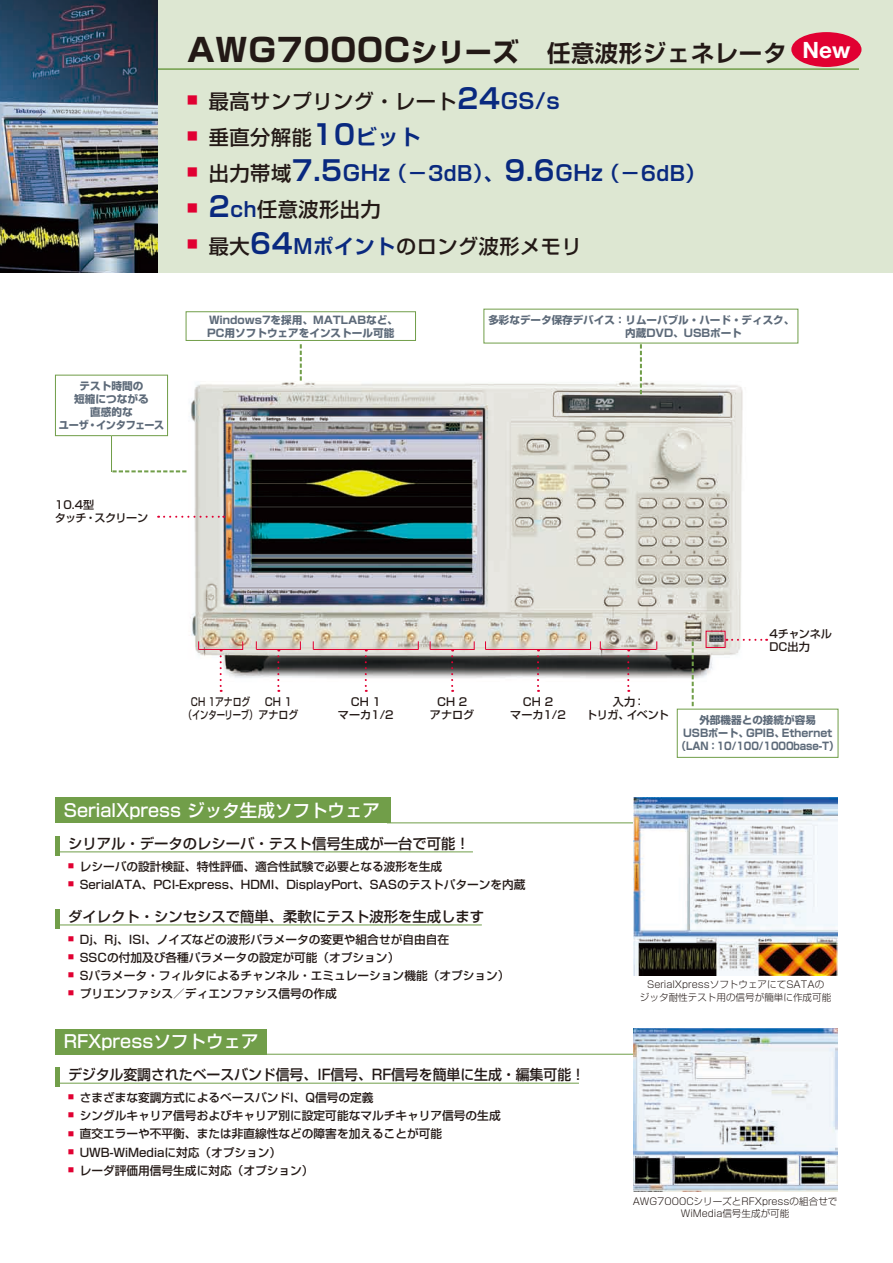
<style>
.page{position:relative;width:893px;height:1263px;background:#fff}
.page>*{position:absolute;margin:0;border:0;box-sizing:border-box;transform-origin:0 0}
.t1{font:700 23.4px "Shin Go Pro De";letter-spacing:.025em;color:#231916}
.t2{font:500 20.25px "Shin Go Pro";letter-spacing:.025em;color:#231916}
.t3{font:700 20.25px "Shin Go Pro De";letter-spacing:.025em;color:#09297f}
.t4{font:500 17.55px "Shin Go Pro";color:#fff}
.t5{font:500 14.4px "Shin Go Pro";color:#231916}
.t6{font:500 11.7px/18px "Shin Go Pro";color:#231916}
.t7{font:500 11.1px/13.2px "Shin Go Pro";color:#231916;text-align:center}
.t8{font:500 11.1px/13.2px "Shin Go Pro";letter-spacing:-.035em;color:#231916;text-align:center}
.t9{font:500 11.1px/13.2px "Shin Go Pro";color:#231916;scale:.8 1}
.t10{font:500 11.1px "Shin Go Pro";color:#231916;scale:.9 1}
.t11{font:700 10.65px/13.2px "Shin Go Pro";color:#5d6a79}
.t12{font:300 9.6px/12.8px "Shin Go Pro";color:#231916;text-align:center}
.s1{font-family:"Shin Go Pro";font-size:31.95px}
.s2{font-family:"Shin Go Pro";font-size:26.55px}
.s3{font-family:"Shin Go Pro De";font-weight:700;font-size:27.6px;color:#09297f}
.s4{font-family:"Shin Go Pro De";font-weight:700;font-size:21.3px;color:#09297f}
.s5{font-family:"Shin Go Pro";font-weight:500;color:#231916}
.s6{font-size:27.6px}
.s7{font-size:21.3px}
.s8{font-family:"Shin Go Pro De";font-weight:700;color:#09297f}
</style>
<div class="page">
<hr style="left:261px;top:1054px;width:387px;height:1px;background:#719e49">
<div style="left:55px;top:1029px;width:212px;height:25px;background:#719e49"></div>
<img style="left:633px;top:1029px;width:204px;height:163px">
<hr style="left:387px;top:822px;width:259px;height:1px;background:#719e49">
<div style="left:55px;top:798px;width:336px;height:25px;background:#719e49"></div>
<img style="left:634px;top:798px;width:204px;height:178px">
<div style="left:55px;top:836px;width:5px;height:19px;background:#719e49"></div>
<hr style="left:60px;top:851px;width:413px;height:1px;background:#719e49">
<div style="left:55px;top:909px;width:5px;height:19px;background:#719e49"></div>
<hr style="left:60px;top:924px;width:422px;height:1px;background:#719e49">
<div style="left:55px;top:1067px;width:5px;height:19px;background:#719e49"></div>
<hr style="left:60px;top:1083px;width:519px;height:1px;background:#719e49">
<img style="left:131px;top:357px;width:673px;height:357px">
<div style="left:186px;top:311px;width:230px;height:30px;border:1px solid #719e49"></div>
<svg style="left:451px;top:650px;width:2px;height:42px"></svg>
<svg style="left:537px;top:650px;width:2px;height:42px"></svg>
<svg style="left:627px;top:650px;width:2px;height:42px"></svg>
<svg style="left:692px;top:641px;width:2px;height:65px"></svg>
<hr style="left:430px;top:649px;width:45px;height:1px;background:#e10032">
<svg style="left:277px;top:650px;width:2px;height:42px"></svg>
<hr style="left:256px;top:649px;width:45px;height:1px;background:#e10032">
<svg style="left:220px;top:650px;width:2px;height:42px"></svg>
<hr style="left:199px;top:649px;width:44px;height:1px;background:#e10032">
<hr style="left:485px;top:649px;width:106px;height:1px;background:#e10032">
<svg style="left:365px;top:650px;width:2px;height:42px"></svg>
<hr style="left:313px;top:649px;width:105px;height:1px;background:#e10032">
<hr style="left:600px;top:649px;width:56px;height:1px;background:#e10032">
<div style="left:706px;top:631px;width:19px;height:17px;border:1px solid #e10032"></div>
<svg style="left:726px;top:639px;width:41px;height:2px"></svg>
<svg style="left:158px;top:516px;width:66px;height:2px"></svg>
<svg style="left:112px;top:470px;width:74px;height:2px"></svg>
<div style="left:55px;top:375px;width:113px;height:61px;border:1px solid #719e49"></div>
<div style="left:677px;top:709px;width:161px;height:49px;border:1px solid #719e49"></div>
<svg style="left:640px;top:344px;width:2px;height:50px"></svg>
<svg style="left:300px;top:344px;width:2px;height:37px"></svg>
<hr style="left:111px;top:436px;width:1px;height:36px;background:#719e49">
<div style="left:0;top:0;width:893px;height:272px;background:#dde7d2"></div>
<hr style="left:0;top:68px;width:859px;height:2px;background:#719e49">
<img style="left:0;top:0;width:157px;height:272px">
<div style="left:791px;top:32px;width:70px;height:35px;background:#e10032;border-radius:50%"></div>
<h1 class="t1" style="left:187px;top:34px;width:665px"><span class="s1">AWG7000C</span><span class="s2">シリーズ</span> 任意波形ジェネレータ <sup>New</sup></h1>
<h2 class="t2" style="left:187px;top:85px;width:374px"><sup>■</sup> 最高サンプリング・レート<span class="s3">24</span><span class="s4">GS/s</span></h2>
<h2 class="t2" style="left:187px;top:121px;width:235px"><sup>■</sup> 垂直分解能<span class="s3">10</span><span class="s4">ビット</span></h2>
<h2 class="t3" style="left:187px;top:157px;width:520px"><sup>■</sup> <span class="s5">出力帯域</span><span class="s6">7.5</span><span class="s7">GHz</span>（−3dB）、<span class="s6">9.6</span><span class="s7">GHz</span>（−6dB）</h2>
<h2 class="t2" style="left:187px;top:193px;width:195px"><sup>■</sup> <span class="s3">2</span><span class="s8">ch</span>任意波形出力</h2>
<h2 class="t2" style="left:187px;top:229px;width:396px"><sup>■</sup> 最大<span class="s3">64</span><span class="s8">Mポイント</span>のロング波形メモリ</h2>
<p class="t11" style="left:59px;top:378px;width:107px;text-align:center">テスト時間の<br>短縮につながる<br>直感的な<br>ユーザ・インタフェース</p>
<p class="t8" style="left:55px;top:496px;width:95px;text-align:left">10.4型<br>タッチ・スクリーン</p>
<p class="t11" style="left:207px;top:312px;width:192px">Windows7を採用、MATLABなど、<br>PC用ソフトウェアをインストール可能</p>
<p class="t11" style="left:625px;top:312px;width:171px;text-indent:-137px">多彩なデータ保存デバイス：リムーバブル・ハード・ディスク、内蔵DVD、USBポート</p>
<p class="t7" style="left:769px;top:626px;width:64px;text-align:left">4チャンネル<br>DC出力</p>
<p class="t9" style="left:184px;top:694px;width:145px;text-indent:7px">CH 1アナログ<br>（インターリーブ）アナログ</p>
<p class="t10" style="left:265px;top:693px;width:32px">CH 1</p>
<p class="t7" style="left:338px;top:694px;width:57px">CH 1<br>マーカ1/2</p>
<p class="t7" style="left:430px;top:694px;width:46px">CH 2<br>アナログ</p>
<p class="t7" style="left:510px;top:694px;width:57px">CH 2<br>マーカ1/2</p>
<p class="t8" style="left:586px;top:694px;width:84px">入力：<br>トリガ、イベント</p>
<p class="t11" style="left:677px;top:712px;width:163px;text-align:center">外部機器との接続が容易<br>USBポート、GPIB、Ethernet（LAN：10/100/1000base-T）</p>
<h3 class="t4" style="left:64px;top:796px;width:318px">SerialXpress ジッタ生成ソフトウェア</h3>
<p class="t5" style="left:68px;top:831px;width:403px">シリアル・データのレシーバ・テスト信号生成が一台で可能！</p>
<p class="t6" style="left:68px;top:856px;width:459px"><sup>■　</sup>レシーバの設計検証、特性評価、適合性試験で必要となる波形を生成<br><sup>■　</sup>SerialATA、PCI-Express、HDMI、DisplayPort、SASのテストパターンを内蔵</p>
<p class="t5" style="left:68px;top:904px;width:418px">ダイレクト・シンセシスで簡単、柔軟にテスト波形を生成します</p>
<p class="t6" style="left:68px;top:929px;width:443px"><sup>■　</sup>Dj、Rj、ISI、ノイズなどの波形パラメータの変更や組合せが自由自在<br><sup>■　</sup>SSCの付加及び各種パラメータの設定が可能（オプション）<br><sup>■　</sup>Sパラメータ・フィルタによるチャンネル・エミュレーション機能（オプション）<sup>■　</sup>プリエンファシス／ディエンファシス信号の作成</p>
<h3 class="t4" style="left:64px;top:1027px;width:196px">RFXpressソフトウェア</h3>
<p class="t5" style="left:68px;top:1062px;width:519px">デジタル変調されたベースバンド信号、IF信号、RF信号を簡単に生成・編集可能！</p>
<p class="t6" style="left:68px;top:1087px;width:434px"><sup>■　</sup>さまざまな変調方式によるベースバンドI、Q信号の定義<br><sup>■　</sup>シングルキャリア信号およびキャリア別に設定可能なマルチキャリア信号の生成<sup>■　</sup>直交エラーや不平衡、または非直線性などの障害を加えることが可能<br><sup>■　</sup>UWB-WiMediaに対応（オプション）<br><sup>■　</sup>レーダ評価用信号生成に対応（オプション）</p>
<p class="t12" style="left:640px;top:977px;width:193px">SerialXpressソフトウェアにてSATAの<br>ジッタ耐性テスト用の信号が簡単に作成可能</p>
<p class="t12" style="left:633px;top:1193px;width:206px">AWG7000CシリーズとRFXpressの組合せで<br>WiMedia信号生成が可能</p>
</div>
